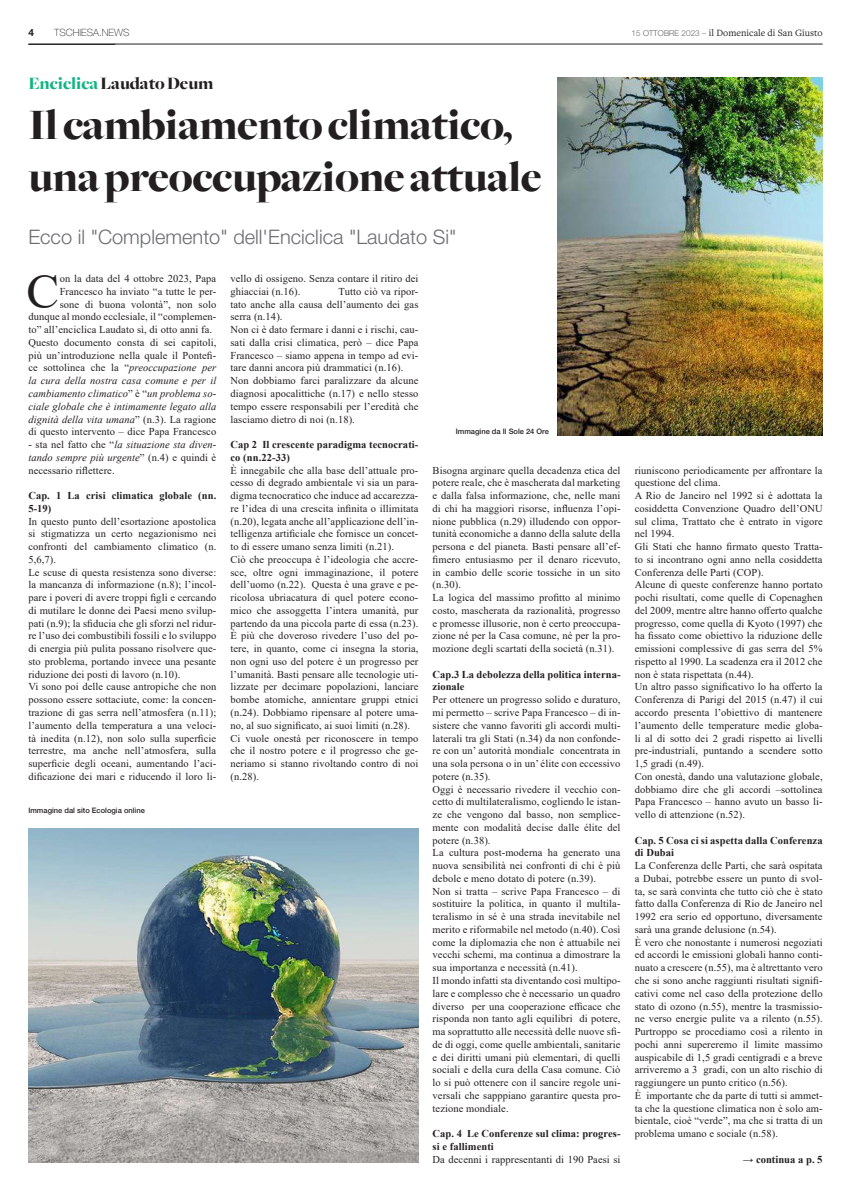
<style>
.page{position:relative;width:851px;height:1191px;background:#fff}
.page>*{position:absolute;margin:0;border:0;box-sizing:border-box;transform-origin:0 0}
.t1{font:49px "Times New Roman";color:#231f20}
.t2{font:900 45px/52px "Freight Big";letter-spacing:-.01em;color:#231f20}
.t3{font:300 20px "Helvetica Neue LT Std";color:#6c6d70}
.t4{font:900 18px "Freight Big";color:#231f20}
.t5{font:700 10.6px "Times New Roman";color:#231f20}
.t6{font:10.5px/12.8px "Times New Roman";letter-spacing:.01em;color:#231f20}
.t7{font:700 10.5px/12.8px "Times New Roman";letter-spacing:.01em;color:#231f20}
.t8{font:italic 10.5px "Times New Roman";letter-spacing:.01em;color:#231f20}
.t9{font:10px "Freight Text Pro";color:#231f20}
.t10{font:100 10px "Helvetica Neue LT Std";color:#231f20}
.t11{font:700 10px "Helvetica Neue LT Std";color:#231f20}
.t12{font:500 7.5px "Helvetica Neue LT Std";color:#231f20}
.s1{font-family:"Helvetica Neue LT Std";font-weight:100;font-size:8px}
.s2{color:#12b385}
.s3{font-style:italic}
.s4{font-style:normal}
</style>
<div class="page">
<hr style="left:28px;top:44px;width:794px;height:1px;background:#231f20">
<img style="left:28px;top:828px;width:390px;height:334px">
<img style="left:557px;top:78px;width:265px;height:357px">
<p class="t11" style="left:28px;top:26px;width:7px">4</p>
<p class="t10" style="left:54px;top:26px;width:77px">TSCHIESA.NEWS</p>
<p class="t9" style="left:631px;top:26px;width:192px"><span class="s1">15 OTTOBRE 2023 –</span> il Domenicale di San Giusto</p>
<h3 class="t4" style="left:28px;top:74px;width:187px"><span class="s2">Enciclica</span> Laudato Deum</h3>
<h2 class="t2" style="left:28px;top:99px;width:515px">Il cambiamento climatico, una preoccupazione attuale</h2>
<h3 class="t3" style="left:28px;top:225px;width:429px">Ecco il "Complemento" dell'Enciclica "Laudato Si"</h3>
<h1 class="t1" style="left:27px;top:257px;width:34px">C</h1>
<p class="t6" style="left:60px;top:272px;width:158px">on la data del 4 ottobre 2023, Papa</p>
<p class="t6" style="left:230px;top:272px;width:189px">vello di ossigeno. Senza contare il ritiro dei ghiacciai (n.16).</p>
<p class="t6" style="left:230px;top:285px;width:189px;text-indent:108px">Tutto ciò va ripor&shy;tato anche alla causa dell’aumento dei gas serra (n.14).<br>Non ci è dato fermare i danni e i rischi, cau&shy;sati dalla crisi climatica, però – dice Papa Francesco – siamo appena in tempo ad evi&shy;tare danni ancora più drammatici (n.16).<br>Non dobbiamo farci paralizzare da alcune diagnosi apocalittiche (n.17) e nello stesso tempo essere responsabili per l’eredità che lasciamo dietro di noi (n.18).</p>
<p class="t7" style="left:230px;top:438px;width:189px">Cap 2 Il crescente paradigma tecnocrati&shy;co (nn.22-33)</p>
<p class="t6" style="left:230px;top:463px;width:189px">È innegabile che alla base dell’attuale pro&shy;cesso di degrado ambientale vi sia un para&shy;digma tecnocratico che induce ad accarezza&shy;re l’idea di una crescita infinita o illimitata (n.20), legata anche all’applicazione dell’in&shy;telligenza artificiale che fornisce un concet&shy;to di essere umano senza limiti (n.21).<br>Ciò che preoccupa è l’ideologia che accre&shy;sce, oltre ogni immaginazione, il potere dell’uomo (n.22). Questa è una grave e pe&shy;ricolosa ubriacatura di quel potere econo&shy;mico che assoggetta l’intera umanità, pur partendo da una piccola parte di essa (n.23).<br>È più che doveroso rivedere l’uso del po&shy;tere, in quanto, come ci insegna la storia, non ogni uso del potere è un progresso per l’umanità. Basti pensare alle tecnologie uti&shy;lizzate per decimare popolazioni, lanciare bombe atomiche, annientare gruppi etnici (n.24). Dobbiamo ripensare al potere uma&shy;no, al suo significato, ai suoi limiti (n.28).<br>Ci vuole onestà per riconoscere in tempo che il nostro potere e il progresso che ge&shy;neriamo si stanno rivoltando contro di noi (n.28).</p>
<p class="t6" style="left:432px;top:463px;width:189px">Bisogna arginare quella decadenza etica del potere reale, che è mascherata dal marketing e dalla falsa informazione, che, nelle mani di chi ha maggiori risorse, influenza l’opi&shy;nione pubblica (n.29) illudendo con oppor&shy;tunità economiche a danno della salute della persona e del pianeta. Basti pensare all’ef&shy;fimero entusiasmo per il denaro ricevuto, in cambio delle scorie tossiche in un sito (n.30).<br>La logica del massimo profitto al minimo costo, mascherata da razionalità, progresso e promesse illusorie, non è certo preoccupa&shy;zione né per la Casa comune, né per la pro&shy;mozione degli scartati della società (n.31).</p>
<p class="t6" style="left:60px;top:285px;width:158px">Francesco ha inviato “a tutte le per-</p>
<p class="t6" style="left:60px;top:297px;width:158px">sone di buona volontà”, non solo</p>
<p class="t6" style="left:28px;top:310px;width:189px">dunque al mondo ecclesiale, il “complemen-</p>
<p class="t6" style="left:28px;top:323px;width:185px">to” all’enciclica Laudato sì, di otto anni fa.</p>
<p class="t6" style="left:28px;top:336px;width:189px">Questo documento consta di sei capitoli,</p>
<p class="t6" style="left:28px;top:348px;width:189px">più un’introduzione nella quale il Pontefi-</p>
<p class="t6" style="left:28px;top:361px;width:189px">ce sottolinea che la “<span class="s3">preoccupazione per</span></p>
<p class="t8" style="left:28px;top:373px;width:189px">la cura della nostra casa comune e per il</p>
<p class="t8" style="left:28px;top:386px;width:189px">cambiamento climatico<span class="s4">” è “</span>un problema so-</p>
<p class="t8" style="left:28px;top:399px;width:189px">ciale globale che è intimamente legato alla</p>
<p class="t8" style="left:28px;top:412px;width:189px">dignità della vita umana<span class="s4">” (n.3). La ragione</span></p>
<p class="t6" style="left:28px;top:425px;width:189px">di questo intervento – dice Papa Francesco</p>
<p class="t6" style="left:28px;top:438px;width:189px;text-align:justify">- sta nel fatto che “<span class="s3">la situazione sta diven&shy;tando sempre più urgente</span>” (n.4) e quindi è necessario riflettere.</p>
<p class="t7" style="left:28px;top:489px;width:189px">Cap. 1 La crisi climatica globale (nn.<br>5-19)</p>
<p class="t6" style="left:28px;top:514px;width:189px">In questo punto dell’esortazione apostolica si stigmatizza un certo negazionismo nei confronti del cambiamento climatico (n.<br>5,6,7).<br>Le scuse di questa resistenza sono diverse: la mancanza di informazione (n.8); l’incol&shy;pare i poveri di avere troppi figli e cercando di mutilare le donne dei Paesi meno svilup&shy;pati (n.9); la sfiducia che gli sforzi nel ridur&shy;re l’uso dei combustibili fossili e lo sviluppo di energia più pulita possano risolvere que&shy;sto problema, portando invece una pesante riduzione dei posti di lavoro (n.10).<br>Vi sono poi delle cause antropiche che non possono essere sottaciute, come: la concen&shy;trazione di gas serra nell’atmosfera (n.11); l’aumento della temperatura a una veloci&shy;tà inedita (n.12), non solo sulla superficie terrestre, ma anche nell’atmosfera, sulla superficie degli oceani, aumentando l’aci&shy;dificazione dei mari e riducendo il loro li-</p>
<p class="t12" style="left:455px;top:426px;width:95px">Immagine da Il Sole 24 Ore</p>
<p class="t7" style="left:432px;top:667px;width:189px">Cap.3 La debolezza della politica interna&shy;zionale</p>
<p class="t6" style="left:432px;top:693px;width:189px">Per ottenere un progresso solido e duraturo, mi permetto – scrive Papa Francesco – di in&shy;sistere che vanno favoriti gli accordi multi&shy;laterali tra gli Stati (n.34) da non confonde&shy;re con un’ autorità mondiale concentrata in una sola persona o in un’ élite con eccessivo potere (n.35).<br>Oggi è necessario rivedere il vecchio con&shy;cetto di multilateralismo, cogliendo le istan&shy;ze che vengono dal basso, non semplice&shy;mente con modalità decise dalle élite del potere (n.38).<br>La cultura post-moderna ha generato una nuova sensibilità nei confronti di chi è più debole e meno dotato di potere (n.39).<br>Non si tratta – scrive Papa Francesco – di sostituire la politica, in quanto il multila&shy;teralismo in sé è una strada inevitabile nel merito e riformabile nel metodo (n.40). Così come la diplomazia che non è attuabile nei vecchi schemi, ma continua a dimostrare la sua importanza e necessità (n.41).<br>Il mondo infatti sta diventando così multipo&shy;lare e complesso che è necessario un quadro diverso per una cooperazione efficace che risponda non tanto agli equilibri di potere, ma soprattutto alle necessità delle nuove sfi&shy;de di oggi, come quelle ambientali, sanitarie e dei diritti umani più elementari, di quelli sociali e della cura della Casa comune. Ciò lo si può ottenere con il sancire regole uni&shy;versali che sapppiano garantire questa pro&shy;tezione mondiale.</p>
<p class="t7" style="left:432px;top:1126px;width:189px">Cap. 4 Le Conferenze sul clima: progres&shy;si e fallimenti</p>
<p class="t6" style="left:432px;top:1152px;width:189px">Da decenni i rappresentanti di 190 Paesi si</p>
<p class="t12" style="left:28px;top:806px;width:118px">Immagine dal sito Ecologia online</p>
<p class="t6" style="left:634px;top:463px;width:189px">riuniscono periodicamente per affrontare la questione del clima.<br>A Rio de Janeiro nel 1992 si è adottata la cosiddetta Convenzione Quadro dell’ONU sul clima, Trattato che è entrato in vigore nel 1994.<br>Gli Stati che hanno firmato questo Tratta&shy;to si incontrano ogni anno nella cosiddetta Conferenza delle Parti (COP).<br>Alcune di queste conferenze hanno portato pochi risultati, come quelle di Copenaghen del 2009, mentre altre hanno offerto qualche progresso, come quella di Kyoto (1997) che ha fissato come obiettivo la riduzione delle emissioni complessive di gas serra del 5% rispetto al 1990. La scadenza era il 2012 che non è stata rispettata (n.44).<br>Un altro passo significativo lo ha offerto la Conferenza di Parigi del 2015 (n.47) il cui accordo presenta l’obiettivo di mantenere l’aumento delle temperature medie globa&shy;li al di sotto dei 2 gradi rispetto ai livelli pre-industriali, puntando a scendere sotto 1,5 gradi (n.49).<br>Con onestà, dando una valutazione globale, dobbiamo dire che gli accordi –sottolinea Papa Francesco – hanno avuto un basso li&shy;vello di attenzione (n.52).</p>
<p class="t7" style="left:634px;top:833px;width:189px">Cap. 5 Cosa ci si aspetta dalla Conferenza di Dubai</p>
<p class="t6" style="left:634px;top:859px;width:189px">La Conferenza delle Parti, che sarà ospitata a Dubai, potrebbe essere un punto di svol&shy;ta, se sarà convinta che tutto ciò che è stato fatto dalla Conferenza di Rio de Janeiro nel 1992 era serio ed opportuno, diversamente sarà una grande delusione (n.54).<br>È vero che nonostante i numerosi negoziati ed accordi le emissioni globali hanno conti&shy;nuato a crescere (n.55), ma è altrettanto vero che si sono anche raggiunti risultati signifi&shy;cativi come nel caso della protezione dello stato di ozono (n.55), mentre la trasmissio&shy;ne verso energie pulite va a rilento (n.55).<br>Purtroppo se procediamo così a rilento in pochi anni supereremo il limite massimo auspicabile di 1,5 gradi centigradi e a breve arriveremo a 3 gradi, con un alto rischio di raggiungere un punto critico (n.56).<br>È importante che da parte di tutti si ammet&shy;ta che la questione climatica non è solo am&shy;bientale, cioè “verde”, ma che si tratta di un problema umano e sociale (n.58).</p>
<p class="t5" style="left:742px;top:1151px;width:81px">→ continua a p. 5</p>
</div>
